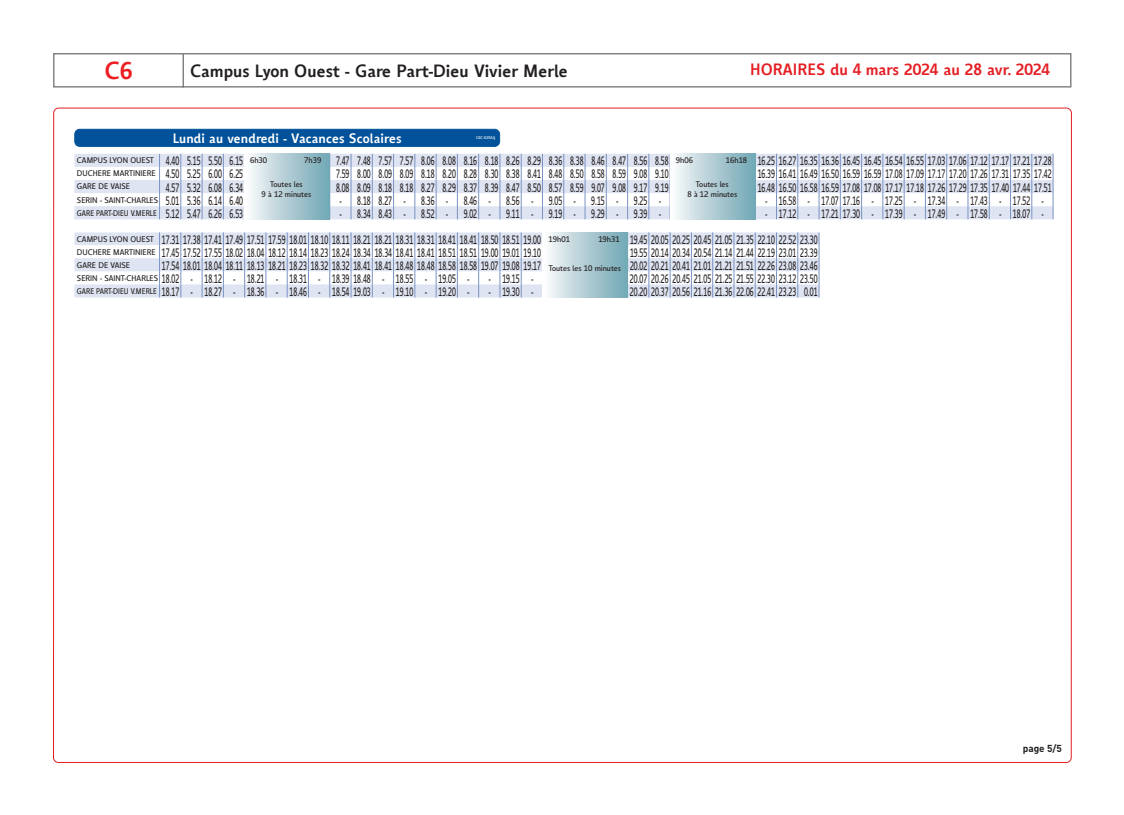
<style>
.page{position:relative;width:1124px;height:815px;background:#fff}
.page>*{position:absolute;margin:0;border:0;box-sizing:border-box;transform-origin:0 0}
.t1{font:700 22.5px "Confluence";color:#ee1d23}
.t2{font:700 16.25px "Confluence";color:#231f20}
.t3{font:700 15px "Confluence";color:#e41f25}
.t4{font:700 12.5px "Confluence";letter-spacing:.01em;color:#fff}
.t5{font:11.25px "TCL";color:#231f20;scale:.6 1}
.t6{font:700 10px "DIN";color:#231f20}
.t7{font:7.5px/10px "TCL";color:#231f20;text-align:center}
.t8{font:7.5px "TCL";color:#231f20;scale:.9 1}
.t9{font:3.75px "TCL";color:#fff}
.s1{font-size:11.25px}
</style>
<div class="page">
<div style="left:182px;top:53px;width:889px;height:34px;background:#fff;border:1px solid #6c6d70"></div>
<div style="left:53px;top:53px;width:131px;height:34px;border:1px solid #6c6d70"></div>
<svg style="left:74px;top:154px;width:978px;height:65px;fill:#dee4f1"></svg>
<svg style="left:159px;top:154px;width:1px;height:65px"></svg>
<svg style="left:180px;top:154px;width:1px;height:65px"></svg>
<svg style="left:202px;top:154px;width:1px;height:65px"></svg>
<svg style="left:223px;top:154px;width:1px;height:65px"></svg>
<svg style="left:329px;top:154px;width:1px;height:65px"></svg>
<svg style="left:351px;top:154px;width:1px;height:65px"></svg>
<svg style="left:372px;top:154px;width:1px;height:65px"></svg>
<svg style="left:393px;top:154px;width:1px;height:65px"></svg>
<svg style="left:414px;top:154px;width:1px;height:65px"></svg>
<svg style="left:436px;top:154px;width:1px;height:65px"></svg>
<svg style="left:457px;top:154px;width:1px;height:65px"></svg>
<svg style="left:478px;top:154px;width:1px;height:65px"></svg>
<svg style="left:499px;top:154px;width:1px;height:65px"></svg>
<svg style="left:521px;top:154px;width:1px;height:65px"></svg>
<svg style="left:542px;top:154px;width:1px;height:65px"></svg>
<svg style="left:563px;top:154px;width:1px;height:65px"></svg>
<svg style="left:584px;top:154px;width:1px;height:65px"></svg>
<svg style="left:606px;top:154px;width:1px;height:65px"></svg>
<svg style="left:627px;top:154px;width:1px;height:65px"></svg>
<svg style="left:648px;top:154px;width:1px;height:65px"></svg>
<svg style="left:669px;top:154px;width:1px;height:65px"></svg>
<svg style="left:755px;top:154px;width:1px;height:65px"></svg>
<svg style="left:776px;top:154px;width:1px;height:65px"></svg>
<svg style="left:797px;top:154px;width:1px;height:65px"></svg>
<svg style="left:818px;top:154px;width:1px;height:65px"></svg>
<svg style="left:840px;top:154px;width:1px;height:65px"></svg>
<svg style="left:861px;top:154px;width:1px;height:65px"></svg>
<svg style="left:882px;top:154px;width:1px;height:65px"></svg>
<svg style="left:903px;top:154px;width:1px;height:65px"></svg>
<svg style="left:925px;top:154px;width:1px;height:65px"></svg>
<svg style="left:946px;top:154px;width:1px;height:65px"></svg>
<svg style="left:967px;top:154px;width:1px;height:65px"></svg>
<svg style="left:988px;top:154px;width:1px;height:65px"></svg>
<svg style="left:1010px;top:154px;width:1px;height:65px"></svg>
<svg style="left:1031px;top:154px;width:1px;height:65px"></svg>
<svg style="left:1052px;top:154px;width:1px;height:65px"></svg>
<div style="left:75px;top:129px;width:424px;height:17px;background:#01529a;border-radius:5px"></div>
<div style="left:74px;top:129px;width:426px;height:18px;border:1px solid #01529a;border-radius:5px"></div>
<svg style="left:203px;top:232px;width:615px;height:66px;fill:#dee4f1"></svg>
<svg style="left:53px;top:232px;width:150px;height:73px"></svg>
<svg style="left:223px;top:232px;width:1px;height:66px"></svg>
<svg style="left:244px;top:232px;width:1px;height:66px"></svg>
<svg style="left:266px;top:232px;width:1px;height:66px"></svg>
<svg style="left:287px;top:232px;width:1px;height:66px"></svg>
<svg style="left:308px;top:232px;width:1px;height:66px"></svg>
<svg style="left:329px;top:232px;width:1px;height:66px"></svg>
<svg style="left:351px;top:232px;width:1px;height:66px"></svg>
<svg style="left:372px;top:232px;width:1px;height:66px"></svg>
<svg style="left:393px;top:232px;width:1px;height:66px"></svg>
<svg style="left:414px;top:232px;width:1px;height:66px"></svg>
<svg style="left:436px;top:232px;width:1px;height:66px"></svg>
<svg style="left:457px;top:232px;width:1px;height:66px"></svg>
<svg style="left:478px;top:232px;width:1px;height:66px"></svg>
<svg style="left:499px;top:232px;width:1px;height:66px"></svg>
<svg style="left:521px;top:232px;width:1px;height:66px"></svg>
<svg style="left:627px;top:232px;width:1px;height:66px"></svg>
<svg style="left:648px;top:232px;width:1px;height:66px"></svg>
<svg style="left:669px;top:232px;width:1px;height:66px"></svg>
<svg style="left:691px;top:232px;width:1px;height:66px"></svg>
<svg style="left:712px;top:232px;width:1px;height:66px"></svg>
<svg style="left:733px;top:232px;width:1px;height:66px"></svg>
<svg style="left:755px;top:232px;width:1px;height:66px"></svg>
<svg style="left:776px;top:232px;width:1px;height:66px"></svg>
<svg style="left:797px;top:232px;width:1px;height:66px"></svg>
<svg style="left:818px;top:232px;width:1px;height:66px"></svg>
<div style="left:244px;top:154px;width:85px;height:65px;background:linear-gradient(to right,#fcfbfc,#6fa5b3)"></div>
<div style="left:670px;top:154px;width:85px;height:65px;background:linear-gradient(to right,#fcfbfb,#6fa5b3)"></div>
<div style="left:542px;top:232px;width:85px;height:66px;background:linear-gradient(to right,#fdfbfc,#70a6b3)"></div>
<h1 class="t1" style="left:104px;top:56px;width:30px">C6</h1>
<h2 class="t2" style="left:190px;top:60px;width:379px">Campus Lyon Ouest - Gare Part-Dieu Vivier Merle</h2>
<h3 class="t3" style="left:750px;top:60px;width:301px">HORAIRES du 4 mars 2024 au 28 avr. 2024</h3>
<p class="t4" style="left:173px;top:130px;width:230px">Lundi au vendredi - Vacances Scolaires</p>
<p class="t9" style="left:476px;top:135px;width:21px">C6C-025A§</p>
<p class="t5" style="left:77px;top:154px;width:278px"><sup>CAMPUS</sup> <sup>LYON</sup> <sup>OUEST</sup> 4.40 5.15 5.50 6.15</p>
<p class="t5" style="left:336px;top:154px;width:556px">7.47 7.48 7.57 7.57 8.06 8.08 8.16 8.18 8.26 8.29 8.36 8.38 8.46 8.47 8.56 8.58</p>
<p class="t5" style="left:757px;top:154px;width:491px">16.25 16.27 16.35 16.36 16.45 16.45 16.54 16.55 17.03 17.06 17.12 17.17 17.21 17.28</p>
<p class="t7" style="left:77px;top:168px;width:168px">DUCHERE MARTINIERE <span class="s1">4.50 5.25 6.00 6.25</span></p>
<p class="t5" style="left:336px;top:167px;width:556px">7.59 8.00 8.09 8.09 8.18 8.20 8.28 8.30 8.38 8.41 8.48 8.50 8.58 8.59 9.08 9.10</p>
<p class="t5" style="left:757px;top:167px;width:491px">16.39 16.41 16.49 16.50 16.59 16.59 17.08 17.09 17.17 17.20 17.26 17.31 17.35 17.42</p>
<p class="t7" style="left:77px;top:182px;width:55px">GARE DE VAISE</p>
<p class="t5" style="left:166px;top:180px;width:130px">4.57 5.32 6.08 6.34</p>
<p class="t5" style="left:336px;top:180px;width:556px">8.08 8.09 8.18 8.18 8.27 8.29 8.37 8.39 8.47 8.50 8.57 8.59 9.07 9.08 9.17 9.19</p>
<p class="t5" style="left:757px;top:180px;width:491px">16.48 16.50 16.58 16.59 17.08 17.08 17.17 17.18 17.26 17.29 17.35 17.40 17.44 17.51</p>
<p class="t7" style="left:77px;top:195px;width:168px">SERIN - SAINT-CHARLES <span class="s1">5.01 5.36 6.14 6.40</span></p>
<p class="t5" style="left:340px;top:193px;width:111px">- 8.18 8.27 -</p>
<p class="t5" style="left:421px;top:193px;width:46px">8.36 -</p>
<p class="t5" style="left:463px;top:193px;width:46px">8.46 -</p>
<p class="t5" style="left:506px;top:193px;width:46px">8.56 -</p>
<p class="t5" style="left:548px;top:193px;width:46px">9.05 -</p>
<p class="t5" style="left:591px;top:193px;width:46px">9.15 -</p>
<p class="t5" style="left:633px;top:193px;width:46px">9.25 -</p>
<p class="t5" style="left:765px;top:193px;width:465px">- 16.58 - 17.07 17.16 - 17.25 - 17.34 - 17.43 - 17.52 -</p>
<p class="t8" style="left:77px;top:208px;width:186px">GARE PART-DIEU V.MERLE <span class="s1">5.12 5.47 6.26 6.53</span></p>
<p class="t5" style="left:340px;top:206px;width:111px">- 8.34 8.43 -</p>
<p class="t5" style="left:421px;top:206px;width:46px">8.52 -</p>
<p class="t5" style="left:463px;top:206px;width:46px">9.02 -</p>
<p class="t5" style="left:506px;top:206px;width:46px">9.11 -</p>
<p class="t5" style="left:548px;top:206px;width:46px">9.19 -</p>
<p class="t5" style="left:591px;top:206px;width:46px">9.29 -</p>
<p class="t5" style="left:633px;top:206px;width:46px">9.39 -</p>
<p class="t5" style="left:765px;top:206px;width:465px">- 17.12 - 17.21 17.30 - 17.39 - 17.49 - 17.58 - 18.07 -</p>
<p class="t7" style="left:250px;top:155px;width:19px">6h30</p>
<p class="t7" style="left:304px;top:155px;width:19px">7h39</p>
<p class="t7" style="left:676px;top:155px;width:19px">9h06</p>
<p class="t7" style="left:725px;top:155px;width:23px">16h18</p>
<p class="t7" style="left:261px;top:179px;width:51px">Toutes les<br>9 à 12 minutes</p>
<p class="t7" style="left:687px;top:179px;width:51px">Toutes les<br>8 à 12 minutes</p>
<p class="t5" style="left:77px;top:232px;width:774px"><sup>CAMPUS</sup> <sup>LYON</sup> <sup>OUEST</sup> 17.31 17.38 17.41 17.49 17.51 17.59 18.01 18.10 18.11 18.21 18.21 18.31 18.31 18.41 18.41 18.50 18.51 19.00</p>
<p class="t5" style="left:630px;top:232px;width:314px">19.45 20.05 20.25 20.45 21.05 21.35 22.10 22.52 23.30</p>
<p class="t5" style="left:77px;top:245px;width:774px"><sup>DUCHERE</sup> <sup>MARTINIERE</sup> 17.45 17.52 17.55 18.02 18.04 18.12 18.14 18.23 18.24 18.34 18.34 18.41 18.41 18.51 18.51 19.00 19.01 19.10</p>
<p class="t5" style="left:630px;top:245px;width:314px">19.55 20.14 20.34 20.54 21.14 21.44 22.19 23.01 23.39</p>
<p class="t7" style="left:77px;top:260px;width:55px">GARE DE VAISE</p>
<p class="t5" style="left:162px;top:258px;width:633px">17.54 18.01 18.04 18.11 18.13 18.21 18.23 18.32 18.32 18.41 18.41 18.48 18.48 18.58 18.58 19.07 19.08 19.17</p>
<p class="t5" style="left:630px;top:258px;width:314px">20.02 20.21 20.41 21.01 21.21 21.51 22.26 23.08 23.46</p>
<p class="t5" style="left:77px;top:271px;width:655px"><sup>SERIN</sup> <sup>-</sup> <sup>SAINT-CHARLES</sup> 18.02 - 18.12 - 18.21 - 18.31 - 18.39 18.48 - 18.55 - 19.05 -</p>
<p class="t5" style="left:488px;top:271px;width:75px">- 19.15 -</p>
<p class="t5" style="left:630px;top:271px;width:314px">20.07 20.26 20.45 21.05 21.25 21.55 22.30 23.12 23.50</p>
<p class="t5" style="left:77px;top:284px;width:655px"><sup>GARE</sup> <sup>PART-DIEU</sup> <sup>V.MERLE</sup> 18.17 - 18.27 - 18.36 - 18.46 - 18.54 19.03 - 19.10 - 19.20 -</p>
<p class="t5" style="left:488px;top:284px;width:75px">- 19.30 -</p>
<p class="t5" style="left:630px;top:284px;width:314px">20.20 20.37 20.56 21.16 21.36 22.06 22.41 23.23 0.01</p>
<p class="t7" style="left:548px;top:234px;width:23px">19h01</p>
<p class="t7" style="left:598px;top:234px;width:23px">19h31</p>
<p class="t7" style="left:548px;top:263px;width:74px">Toutes les 10 minutes</p>
<p class="t6" style="left:1022px;top:742px;width:41px">page 5/5</p>
</div>
